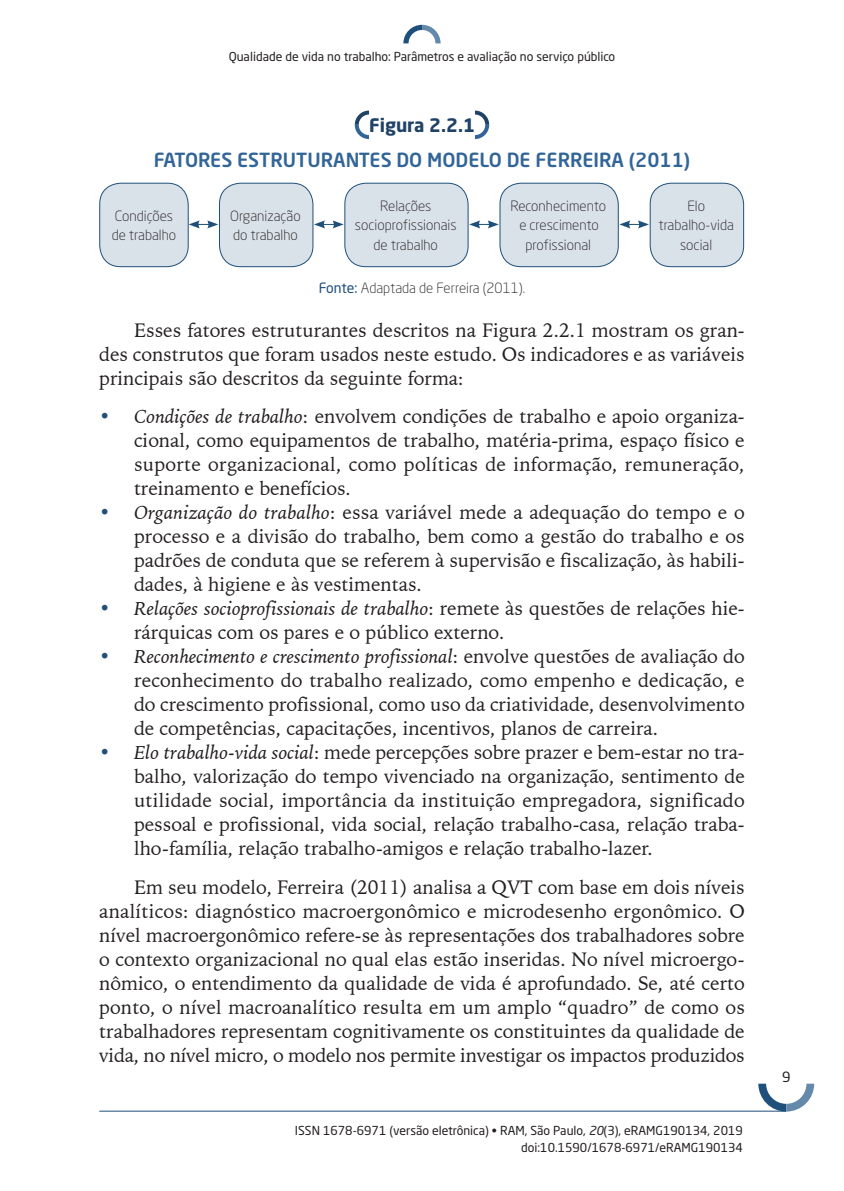
<style>
.page{position:relative;width:844px;height:1191px;background:#fff}
.page>*{position:absolute;margin:0;border:0;box-sizing:border-box;transform-origin:0 0}
.t1{font:19.25px/24px "Iowan Old Style BT";color:#231f20;text-align:justify}
.t2{font:500 19.25px "Neo Sans Std";color:#326597}
.t3{font:700 18.38px "Neo Sans Std";color:#1f4266}
.t4{font:300 14px/19.2px "Neo Sans Std";color:#231f20;text-align:center}
.t5{font:14px "Neo Sans Std";color:#231f20}
.t6{font:12.25px/17.5px "Neo Sans Std";color:#231f20;text-align:right}
.s1{font-weight:400;color:#1f507b}
.s2{font-style:italic;color:#1f507b}
.s3{font-style:italic}
</style>
<div class="page">
<hr style="left:99px;top:1110px;width:687px;height:1px;background:#1f507b">
<svg style="left:403px;top:25px;width:37px;height:18px"></svg>
<svg style="left:758px;top:1083px;width:56px;height:28px"></svg>
<svg style="left:354px;top:111px;width:15px;height:28px"></svg>
<svg style="left:475px;top:111px;width:14px;height:28px"></svg>
<div style="left:219px;top:183px;width:94px;height:84px;background:#d9e1e9;border-radius:21px"></div>
<div style="left:219px;top:183px;width:94px;height:84px;border:1px solid #1f507b;border-radius:21px"></div>
<div style="left:345px;top:183px;width:123px;height:84px;background:#d9e1e9;border-radius:21px"></div>
<div style="left:344px;top:183px;width:124px;height:84px;border:1px solid #1f507b;border-radius:21px"></div>
<div style="left:500px;top:183px;width:118px;height:84px;background:#d9e1e9;border-radius:21px"></div>
<div style="left:499px;top:183px;width:119px;height:84px;border:1px solid #1f507b;border-radius:21px"></div>
<div style="left:100px;top:183px;width:88px;height:84px;background:#d9e1e9;border-radius:21px"></div>
<div style="left:99px;top:183px;width:90px;height:84px;border:1px solid #1f507b;border-radius:21px"></div>
<div style="left:650px;top:183px;width:93px;height:84px;background:#d9e1e9;border-radius:21px"></div>
<div style="left:649px;top:183px;width:94px;height:84px;border:1px solid #1f507b;border-radius:21px"></div>
<svg style="left:189px;top:220px;width:29px;height:8px"></svg>
<svg style="left:314px;top:220px;width:29px;height:8px"></svg>
<svg style="left:469px;top:220px;width:29px;height:8px"></svg>
<svg style="left:619px;top:220px;width:29px;height:8px"></svg>
<p class="t6" style="left:229px;top:47px;width:388px">Qualidade de vida no trabalho: Parâmetros e avaliação no serviço público</p>
<p class="t3" style="left:369px;top:113px;width:107px">Figura 2.2.1</p>
<p class="t2" style="left:154px;top:148px;width:538px">FATORES ESTRUTURANTES DO MODELO DE FERREIRA (2011)</p>
<p class="t4" style="left:230px;top:206px;width:72px;text-align:left">Organização do trabalho</p>
<p class="t4" style="left:355px;top:196px;width:103px">Relações socioprofissionais de trabalho</p>
<p class="t4" style="left:510px;top:196px;width:97px">Reconhecimento e crescimento profissional</p>
<p class="t4" style="left:112px;top:206px;width:66px;text-align:left">Condições de trabalho</p>
<p class="t4" style="left:658px;top:196px;width:77px">Elo trabalho-vida social</p>
<p class="t4" style="left:319px;top:278px;width:207px"><span class="s1">Fonte:</span> Adaptada de Ferreira (2011).</p>
<p class="t1" style="left:99px;top:318px;width:646px;text-indent:35px">Esses fatores estruturantes descritos na Figura 2.2.1 mostram os gran&shy;des construtos que foram usados neste estudo. Os indicadores e as variáveis principais são descritos da seguinte forma:</p>
<p class="t1" style="left:134px;top:404px;width:612px;text-indent:-35px"><span class="s2">•</span> <span class="s3">Condições de trabalho</span>: envolvem condições de trabalho e apoio organiza&shy;cional, como equipamentos de trabalho, matéria-prima, espaço físico e suporte organizacional, como políticas de informação, remuneração, treinamento e benefícios.</p>
<p class="t1" style="left:134px;top:500px;width:612px;text-indent:-35px"><span class="s2">•</span> <span class="s3">Organização do trabalho</span>: essa variável mede a adequação do tempo e o processo e a divisão do trabalho, bem como a gestão do trabalho e os padrões de conduta que se referem à supervisão e fiscalização, às habili&shy;dades, à higiene e às vestimentas.</p>
<p class="t1" style="left:134px;top:596px;width:612px;text-indent:-35px"><span class="s2">•</span> <span class="s3">Relações socioprofissionais de trabalho</span>: remete às questões de relações hie&shy;rárquicas com os pares e o público externo.</p>
<p class="t1" style="left:134px;top:644px;width:612px;text-indent:-35px"><span class="s2">•</span> <span class="s3">Reconhecimento e crescimento profissional</span>: envolve questões de avaliação do reconhecimento do trabalho realizado, como empenho e dedicação, e do crescimento profissional, como uso da criatividade, desenvolvimento de competências, capacitações, incentivos, planos de carreira.</p>
<p class="t1" style="left:134px;top:740px;width:612px;text-indent:-35px"><span class="s2">•</span> <span class="s3">Elo trabalho-vida social</span>: mede percepções sobre prazer e bem-estar no tra&shy;balho, valorização do tempo vivenciado na organização, sentimento de utilidade social, importância da instituição empregadora, significado pessoal e profissional, vida social, relação trabalho-casa, relação traba&shy;lho-família, relação trabalho-amigos e relação trabalho-lazer.</p>
<p class="t1" style="left:99px;top:875px;width:647px;text-indent:35px">Em seu modelo, Ferreira (2011) analisa a QVT com base em dois níveis analíticos: diagnóstico macroergonômico e microdesenho ergonômico. O nível macroergonômico refere-se às representações dos trabalhadores sobre o contexto organizacional no qual elas estão inseridas. No nível microergo&shy;nômico, o entendimento da qualidade de vida é aprofundado. Se, até certo ponto, o nível macroanalítico resulta em um amplo “quadro” de como os trabalhadores representam cognitivamente os constituintes da qualidade de vida, no nível micro, o modelo nos permite investigar os impactos produzidos</p>
<p class="t6" style="left:295px;top:1121px;width:449px">ISSN 1678-6971 (versão eletrônica) • RAM, São Paulo, <span class="s3">20</span>(3), eRAMG190134, 2019 doi:10.1590/1678-6971/eRAMG190134</p>
<p class="t5" style="left:781px;top:1068px;width:10px">9</p>
</div>
